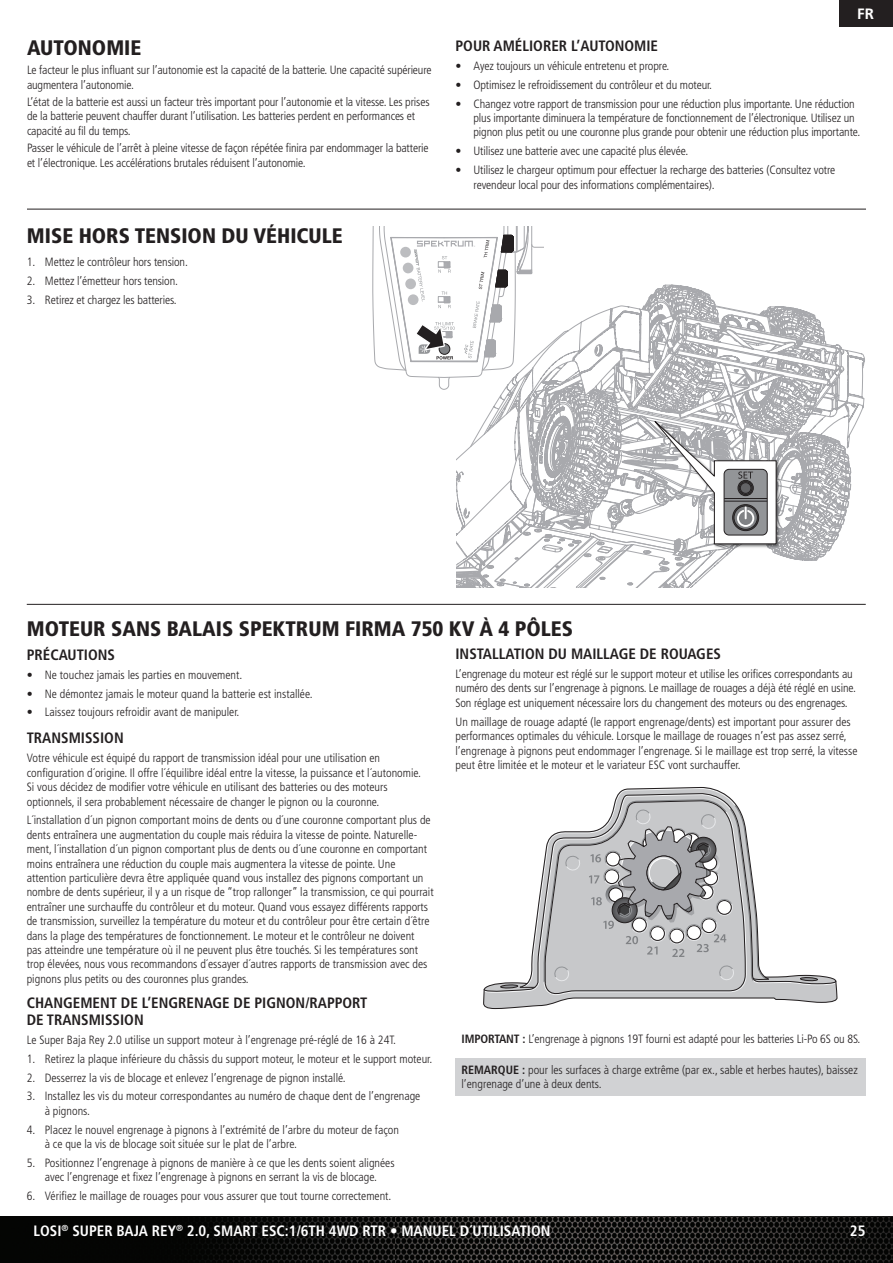
<style>
.page{position:relative;width:893px;height:1263px;background:#fff}
.page>*{position:absolute;margin:0;border:0;box-sizing:border-box;transform-origin:0 0}
.Body{font:900 condensed 21px "Frutiger LT Std";color:#231f20}
.subheader{font:700 condensed 15px/16.5px "Frutiger LT Std";color:#231f20}
.t1{font:700 condensed 15px "Frutiger LT Std";color:#fff}
.t2{font:700 15px "Frutiger LT Std";color:#fff}
.Body-2{font:300 condensed 12px/14.4px "Frutiger LT Std";color:#231f20}
.numbers{font:300 condensed 12px/14.4px "Frutiger LT Std";color:#231f20}
.s1{font-weight:700}
</style>
<div class="page">
<img style="left:0;top:1216px;width:893px;height:47px">
<div style="left:455px;top:1058px;width:411px;height:38px;background:#d1d2d4"></div>
<hr style="left:27px;top:209px;width:839px;height:1px;background:#231f20">
<hr style="left:27px;top:604px;width:839px;height:1px;background:#231f20">
<svg style="left:650px;top:787px;width:188px;height:216px"></svg>
<svg style="left:483px;top:788px;width:167px;height:222px"></svg>
<svg style="left:483px;top:788px;width:83px;height:196px"></svg>
<svg style="left:483px;top:788px;width:63px;height:185px"></svg>
<svg style="left:483px;top:788px;width:15px;height:84px"></svg>
<svg style="left:372px;top:0;width:521px;height:605px"></svg>
<p class="Body" style="left:27px;top:35px;width:116px">AUTONOMIE</p>
<p class="Body-2" style="left:27px;top:63px;width:406px">Le facteur le plus influant sur l’autonomie est la capacité de la batterie. Une capacité supérieure augmentera l’autonomie.</p>
<p class="Body-2" style="left:27px;top:95px;width:404px">L’état de la batterie est aussi un facteur très important pour l’autonomie et la vitesse. Les prises de la batterie peuvent chauffer durant l’utilisation. Les batteries perdent en performances et capacité au fil du temps.</p>
<p class="Body-2" style="left:27px;top:141px;width:403px">Passer le véhicule de l’arrêt à pleine vitesse de façon répétée finira par endommager la batterie et l’électronique. Les accélérations brutales réduisent l’autonomie.</p>
<p class="Body" style="left:27px;top:223px;width:317px">MISE HORS TENSION DU VÉHICULE</p>
<p class="Body-2" style="left:27px;top:255px;width:162px">1. Mettez le contrôleur hors tension.</p>
<p class="Body-2" style="left:27px;top:273px;width:153px">2. Mettez l’émetteur hors tension.</p>
<p class="Body-2" style="left:27px;top:292px;width:151px">3. Retirez et chargez les batteries.</p>
<p class="t2" style="left:857px;top:5px;width:18px">FR</p>
<p class="subheader" style="left:455px;top:37px;width:204px">POUR AMÉLIORER L’AUTONOMIE</p>
<p class="Body-2" style="left:455px;top:59px;width:215px">• Ayez toujours un véhicule entretenu et propre.</p>
<p class="Body-2" style="left:455px;top:77px;width:258px">• Optimisez le refroidissement du contrôleur et du moteur.</p>
<p class="Body-2" style="left:473px;top:96px;width:388px;text-indent:-18px">• Changez votre rapport de transmission pour une réduction plus importante. Une réduction plus importante diminuera la température de fonctionnement de l’électronique. Utilisez un pignon plus petit ou une couronne plus grande pour obtenir une réduction plus importante.</p>
<p class="Body-2" style="left:455px;top:144px;width:234px">• Utilisez une batterie avec une capacité plus élevée.</p>
<p class="Body-2" style="left:473px;top:163px;width:363px;text-indent:-18px">• Utilisez le chargeur optimum pour effectuer la recharge des batteries (Consultez votre revendeur local pour des informations complémentaires).</p>
<p class="Body" style="left:27px;top:616px;width:548px">MOTEUR SANS BALAIS SPEKTRUM FIRMA 750 KV À 4 PÔLES</p>
<p class="subheader" style="left:455px;top:646px;width:267px">INSTALLATION DU MAILLAGE DE ROUAGES</p>
<p class="Body-2" style="left:455px;top:667px;width:402px">L’engrenage du moteur est réglé sur le support moteur et utilise les orifices correspondants au numéro des dents sur l’engrenage à pignons. Le maillage de rouages a déjà été réglé en usine.<br>Son réglage est uniquement nécessaire lors du changement des moteurs ou des engrenages.</p>
<p class="Body-2" style="left:455px;top:714px;width:403px">Un maillage de rouage adapté (le rapport engrenage/dents) est important pour assurer des performances optimales du véhicule. Lorsque le maillage de rouages n’est pas assez serré, l’engrenage à pignons peut endommager l’engrenage. Si le maillage est trop serré, la vitesse peut être limitée et le moteur et le variateur ESC vont surchauffer.</p>
<p class="subheader" style="left:27px;top:646px;width:90px">PRÉCAUTIONS</p>
<p class="Body-2" style="left:27px;top:667px;width:217px">• Ne touchez jamais les parties en mouvement.</p>
<p class="Body-2" style="left:27px;top:686px;width:287px">• Ne démontez jamais le moteur quand la batterie est installée.</p>
<p class="Body-2" style="left:27px;top:705px;width:214px">• Laissez toujours refroidir avant de manipuler.</p>
<p class="subheader" style="left:27px;top:730px;width:98px">TRANSMISSION</p>
<p class="Body-2" style="left:27px;top:751px;width:396px">Votre véhicule est équipé du rapport de transmission idéal pour une utilisation en configuration d´origine. Il offre l´équilibre idéal entre la vitesse, la puissance et l´autonomie.<br>Si vous décidez de modifier votre véhicule en utilisant des batteries ou des moteurs optionnels, il sera probablement nécessaire de changer le pignon ou la couronne.</p>
<p class="Body-2" style="left:27px;top:813px;width:408px">L´installation d´un pignon comportant moins de dents ou d´une couronne comportant plus de dents entraînera une augmentation du couple mais réduira la vitesse de pointe. Naturelle&shy;ment, l´installation d´un pignon comportant plus de dents ou d´une couronne en comportant moins entraînera une réduction du couple mais augmentera la vitesse de pointe. Une attention particulière devra être appliquée quand vous installez des pignons comportant un nombre de dents supérieur, il y a un risque de “trop rallonger” la transmission, ce qui pourrait entraîner une surchauffe du contrôleur et du moteur. Quand vous essayez différents rapports de transmission, surveillez la température du moteur et du contrôleur pour être certain d´être dans la plage des températures de fonctionnement. Le moteur et le contrôleur ne doivent<br>pas atteindre une température où il ne peuvent plus être touchés. Si les températures sont trop élevées, nous vous recommandons d´essayer d´autres rapports de transmission avec des pignons plus petits ou des couronnes plus grandes.</p>
<p class="subheader" style="left:27px;top:995px;width:342px">CHANGEMENT DE L’ENGRENAGE DE PIGNON/RAPPORT<br>DE TRANSMISSION</p>
<p class="numbers" style="left:27px;top:1032px;width:371px">Le Super Baja Rey 2.0 utilise un support moteur à l’engrenage pré-réglé de 16 à 24T.</p>
<p class="Body-2" style="left:27px;top:1051px;width:407px">1. Retirez la plaque inférieure du châssis du support moteur, le moteur et le support moteur.</p>
<p class="Body-2" style="left:27px;top:1070px;width:320px">2. Desserrez la vis de blocage et enlevez l’engrenage de pignon installé.</p>
<p class="Body-2" style="left:45px;top:1089px;width:377px;text-indent:-18px">3. Installez les vis du moteur correspondantes au numéro de chaque dent de l’engrenage à pignons.</p>
<p class="Body-2" style="left:45px;top:1122px;width:356px;text-indent:-18px">4. Placez le nouvel engrenage à pignons à l’extrémité de l’arbre du moteur de façon à ce que la vis de blocage soit située sur le plat de l’arbre.</p>
<p class="Body-2" style="left:27px;top:1156px;width:369px;text-align:center">5. Positionnez l’engrenage à pignons de manière à ce que les dents soient alignées avec l’engrenage et fixez l’engrenage à pignons en serrant la vis de blocage.</p>
<p class="Body-2" style="left:27px;top:1189px;width:366px">6. Vérifiez le maillage de rouages pour vous assurer que tout tourne correctement.</p>
<p class="numbers" style="left:461px;top:1032px;width:400px"><span class="s1">IMPORTANT :</span> L’engrenage à pignons 19T fourni est adapté pour les batteries Li-Po 6S ou 8S.</p>
<p class="numbers" style="left:461px;top:1063px;width:398px"><span class="s1">REMARQUE :</span> pour les surfaces à charge extrême (par ex., sable et herbes hautes), baissez l’engrenage d’une à deux dents.</p>
<p class="t1" style="left:33px;top:1222px;width:519px">LOSI<sup>®</sup> SUPER BAJA REY<sup>®</sup> 2.0, SMART ESC:1/6TH 4WD RTR • MANUEL D´UTILISATION</p>
<p class="t1" style="left:850px;top:1222px;width:17px">25</p>
</div>
